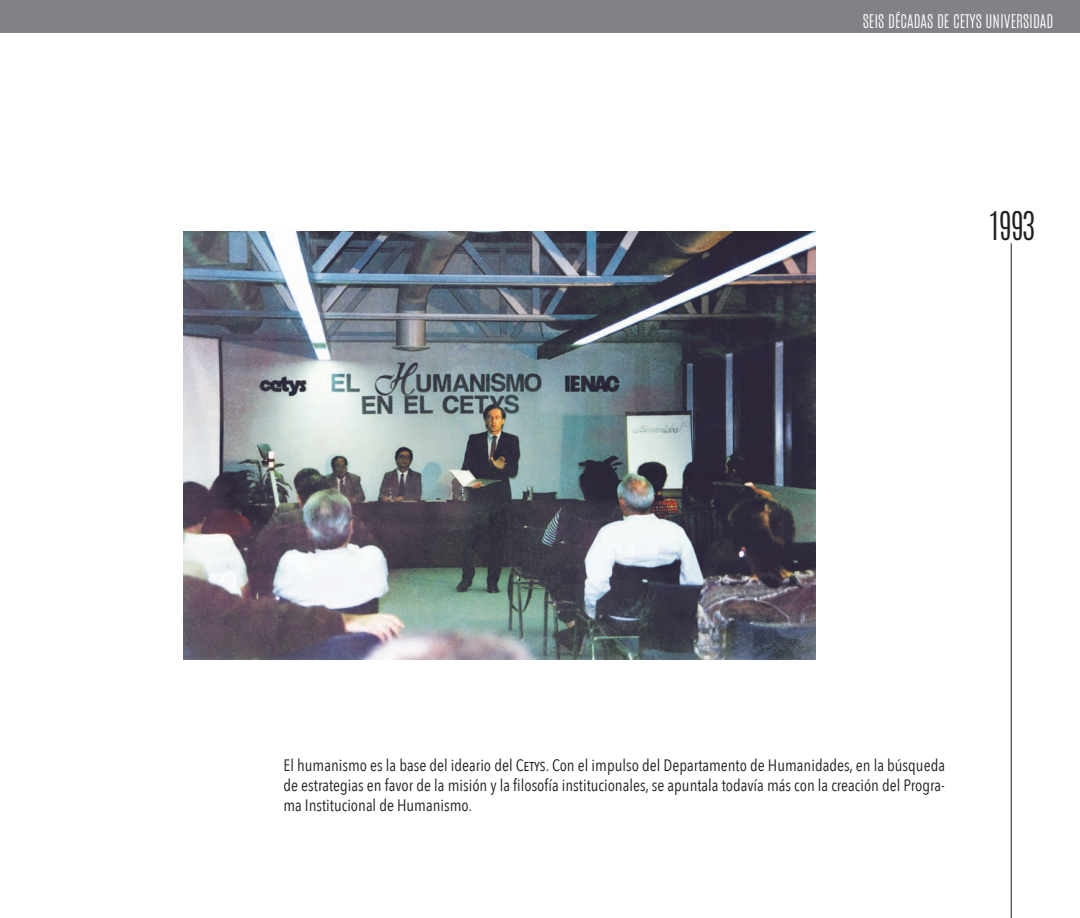
<style>
.page{position:relative;width:1080px;height:918px;background:#fff}
.page>*{position:absolute;margin:0;border:0;box-sizing:border-box;transform-origin:0 0}
.Año{font:300 33px "Antonio";color:#231f20}
.Pie_de_foto{font:16.5px/19.8px "Avenir Next Condensed";color:#231f20;text-align:justify}
.t1{font:300 15.75px "Antonio";color:#fff}
</style>
<div class="page">
<div style="left:0;top:0;width:1080px;height:32px;background:#808285"></div>
<hr style="left:1011px;top:243px;width:1px;height:675px;background:#231f20">
<img style="left:184px;top:231px;width:631px;height:428px">
<p class="t1" style="left:863px;top:10px;width:192px">SEIS DÉCADAS DE CETYS UNIVERSIDAD</p>
<p class="Año" style="left:990px;top:202px;width:47px">1993</p>
<p class="Pie_de_foto" style="left:284px;top:755px;width:663px">El humanismo es la base del ideario del Cetys. Con el impulso del Departamento de Humanidades, en la búsqueda de estrategias en favor de la misión y la filosofía institucionales, se apuntala todavía más con la creación del Progra&shy;ma Institucional de Humanismo.</p>
</div>
